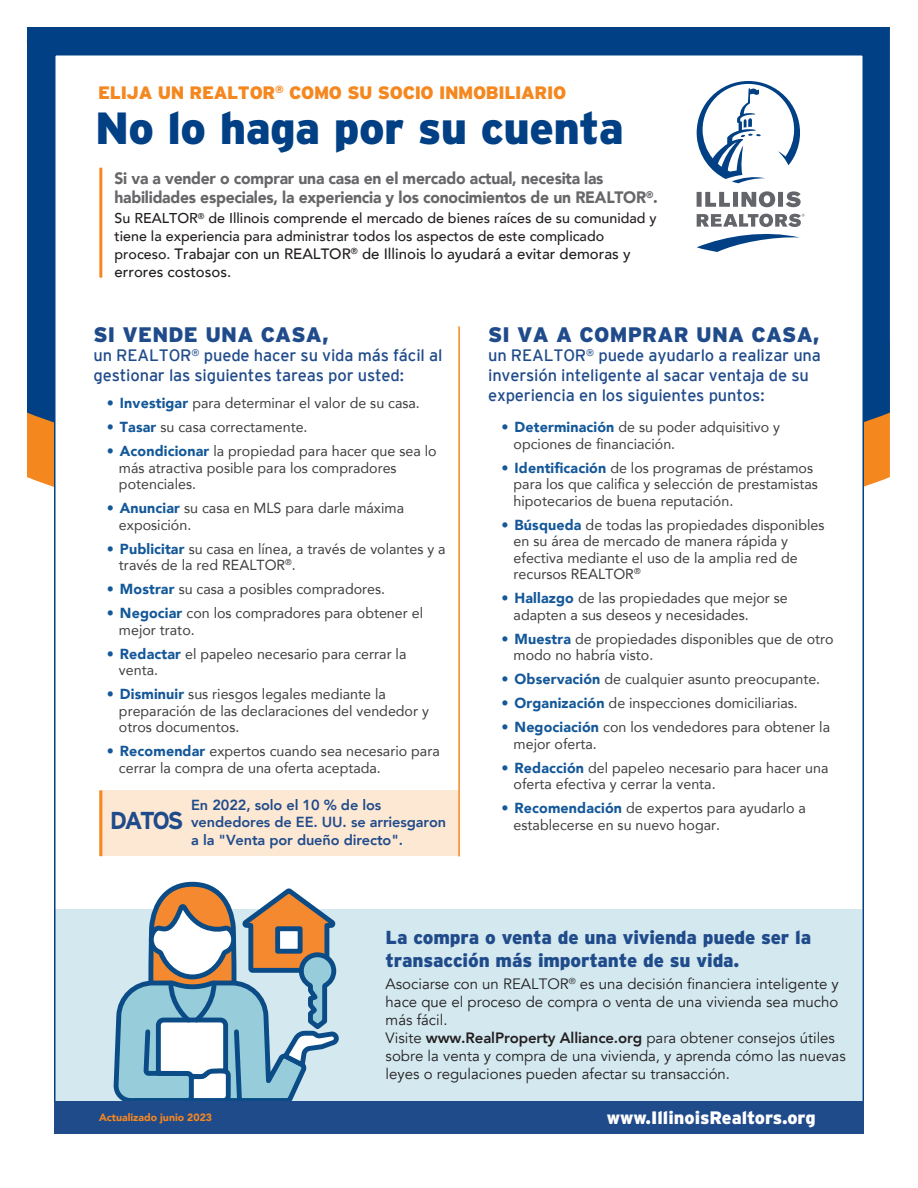
<style>
.page{position:relative;width:918px;height:1188px;background:#fff}
.page>*{position:absolute;margin:0;border:0;box-sizing:border-box;transform-origin:0 0}
.t1{font:900 45px "Interstate";letter-spacing:-.015em;color:#014084}
.t2{font:700 24.45px "Interstate";letter-spacing:-.115em;color:#204b8b}
.t3{font:900 21px "Interstate";letter-spacing:.01em;color:#204b8b}
.t4{font:900 18.75px/22.5px "Interstate";letter-spacing:-.01em;color:#204b8b}
.t5{font:900 18px "Interstate";letter-spacing:-.02em;color:#f5871f}
.t6{font:900 18px "Interstate";color:#fff}
.t7{font:16.5px/19.8px "Interstate";letter-spacing:-.01em;color:#204b8b}
.t8{font:900 16.5px/19.8px "Avenir";letter-spacing:-.015em;color:#67676a;scale:.95 1}
.t9{font:15px/18px "Avenir";color:#231f20}
.t10{font:500 15px/18px "Avenir";color:#231f20}
.t11{font:14.55px/16.5px "Avenir";color:#3e3e3f}
.t12{font:800 14.55px/17.4px "Avenir";letter-spacing:-.01em;color:#204b8b}
.t13{font:500 14.25px/17.1px "Avenir";color:#231f20}
.t14{font:900 10.5px "Avenir";color:#f5871f}
.s1{font-size:14.25px}
.s2{font-weight:900;color:#145899}
.s3{font-weight:800}
</style>
<div class="page">
<div style="left:27px;top:27px;width:863px;height:443px;background:#014084"></div>
<div style="left:55px;top:55px;width:808px;height:1078px;background:#fff"></div>
<div style="left:55px;top:909px;width:807px;height:192px;background:#d3e8ef"></div>
<div style="left:99px;top:790px;width:360px;height:66px;background:#fde8d4"></div>
<hr style="left:458px;top:326px;width:2px;height:530px;background:#f5871f">
<hr style="left:99px;top:790px;width:3px;height:66px;background:#f5871f">
<hr style="left:99px;top:168px;width:3px;height:110px;background:#f5871f">
<svg style="left:114px;top:881px;width:227px;height:221px"></svg>
<svg style="left:697px;top:191px;width:104px;height:16px"></svg>
<svg style="left:697px;top:81px;width:103px;height:102px"></svg>
<svg style="left:697px;top:214px;width:108px;height:38px"></svg>
<div style="left:54px;top:1102px;width:810px;height:32px;background:#204b8b"></div>
<p class="t5" style="left:98px;top:82px;width:469px">ELIJA UN REALTOR<sup>®</sup> COMO SU SOCIO INMOBILIARIO</p>
<h1 class="t1" style="left:95px;top:101px;width:531px">No lo haga por su cuenta</h1>
<p class="t8" style="left:115px;top:168px;width:573px">Si va a vender o comprar una casa en el mercado actual, necesita las habilidades especiales, la experiencia y los conocimientos de un REALTOR<sup>®</sup>.</p>
<p class="t13" style="left:115px;top:209px;width:544px">Su REALTOR<sup>®</sup> de Illinois comprende el mercado de bienes raíces de su comunidad y tiene la experiencia para administrar todos los aspectos de este complicado</p>
<p class="t10" style="left:115px;top:244px;width:517px"><span class="s1">proceso.</span> Trabajar con un REALTOR<sup>®</sup> de Illinois lo ayudará a evitar demoras y errores costosos.</p>
<h3 class="t3" style="left:93px;top:321px;width:237px">SI VENDE UNA CASA,</h3>
<p class="t7" style="left:93px;top:345px;width:350px">un REALTOR<sup>®</sup> puede hacer su vida más fácil al gestionar las siguientes tareas por usted:</p>
<p class="t11" style="left:107px;top:395px;width:314px"><span class="s2">• Investigar</span> para determinar el valor de su casa.</p>
<p class="t11" style="left:107px;top:419px;width:202px"><span class="s2">• Tasar</span> su casa correctamente.</p>
<p class="t11" style="left:119px;top:443px;width:319px;text-indent:-12px"><span class="s2">• Acondicionar</span> la propiedad para hacer que sea lo más atractiva posible para los compradores potenciales.</p>
<p class="t11" style="left:119px;top:500px;width:287px;text-indent:-12px"><span class="s2">• Anunciar</span> su casa en MLS para darle máxima exposición.</p>
<p class="t11" style="left:119px;top:540px;width:328px;text-indent:-12px"><span class="s2">• Publicitar</span> su casa en línea, a través de volantes y a través de la red REALTOR<sup>®</sup>.</p>
<p class="t11" style="left:107px;top:581px;width:280px"><span class="s2">• Mostrar</span> su casa a posibles compradores.</p>
<p class="t11" style="left:119px;top:605px;width:306px;text-indent:-12px"><span class="s2">• Negociar</span> con los compradores para obtener el mejor trato.</p>
<p class="t11" style="left:119px;top:645px;width:289px;text-indent:-12px"><span class="s2">• Redactar</span> el papeleo necesario para cerrar la venta.</p>
<p class="t11" style="left:119px;top:686px;width:311px;text-indent:-12px"><span class="s2">• Disminuir</span> sus riesgos legales mediante la preparación de las declaraciones del vendedor y otros documentos.</p>
<p class="t11" style="left:119px;top:743px;width:322px;text-indent:-12px"><span class="s2">• Recomendar</span> expertos cuando sea necesario para cerrar la compra de una oferta aceptada.</p>
<p class="t12" style="left:191px;top:796px;width:256px">En 2022, solo el 10 % de los vendedores de EE. UU. se arriesgaron a la "Venta por dueño directo".</p>
<h2 class="t2" style="left:110px;top:806px;width:75px">DATOS</h2>
<h3 class="t3" style="left:488px;top:321px;width:333px">SI VA A COMPRAR UNA CASA,</h3>
<p class="t7" style="left:488px;top:345px;width:334px">un REALTOR<sup>®</sup> puede ayudarlo a realizar una inversión inteligente al sacar ventaja de su experiencia en los siguientes puntos:</p>
<p class="t11" style="left:514px;top:418px;width:268px;text-indent:-12px"><span class="s2">• Determinación</span> de su poder adquisitivo y opciones de financiación.</p>
<p class="t11" style="left:514px;top:459px;width:306px;text-indent:-12px"><span class="s2">• Identificación</span> de los programas de préstamos para los que califica y selección de prestamistas hipotecarios de buena reputación.</p>
<p class="t11" style="left:514px;top:516px;width:312px;text-indent:-12px"><span class="s2">• Búsqueda</span> de todas las propiedades disponibles en su área de mercado de manera rápida y efectiva mediante el uso de la amplia red de recursos REALTOR<sup>®</sup></p>
<p class="t11" style="left:514px;top:589px;width:276px;text-indent:-12px"><span class="s2">• Hallazgo</span> de las propiedades que mejor se adapten a sus deseos y necesidades.</p>
<p class="t11" style="left:514px;top:630px;width:322px;text-indent:-12px"><span class="s2">• Muestra</span> de propiedades disponibles que de otro modo no habría visto.</p>
<p class="t11" style="left:502px;top:670px;width:320px"><span class="s2">• Observación</span> de cualquier asunto preocupante.</p>
<p class="t11" style="left:502px;top:694px;width:298px"><span class="s2">• Organización</span> de inspecciones domiciliarias.</p>
<p class="t11" style="left:514px;top:718px;width:318px;text-indent:-12px"><span class="s2">• Negociación</span> con los vendedores para obtener la mejor oferta.</p>
<p class="t11" style="left:514px;top:759px;width:316px;text-indent:-12px"><span class="s2">• Redacción</span> del papeleo necesario para hacer una oferta efectiva y cerrar la venta.</p>
<p class="t11" style="left:514px;top:799px;width:294px;text-indent:-12px"><span class="s2">• Recomendación</span> de expertos para ayudarlo a establecerse en su nuevo hogar.</p>
<p class="t14" style="left:99px;top:1109px;width:115px">Actualizado junio 2023</p>
<p class="t4" style="left:386px;top:926px;width:427px">La compra o venta de una vivienda puede ser la transacción más importante de su vida.</p>
<p class="t9" style="left:386px;top:975px;width:462px">Asociarse con un REALTOR<sup>®</sup> es una decisión financiera inteligente y hace que el proceso de compra o venta de una vivienda sea mucho más fácil.<br>Visite <span class="s3">www.RealProperty Alliance.org</span> para obtener consejos útiles sobre la venta y compra de una vivienda, y aprenda cómo las nuevas leyes o regulaciones pueden afectar su transacción.</p>
<p class="t6" style="left:607px;top:1107px;width:210px">www.IllinoisRealtors.org</p>
</div>
